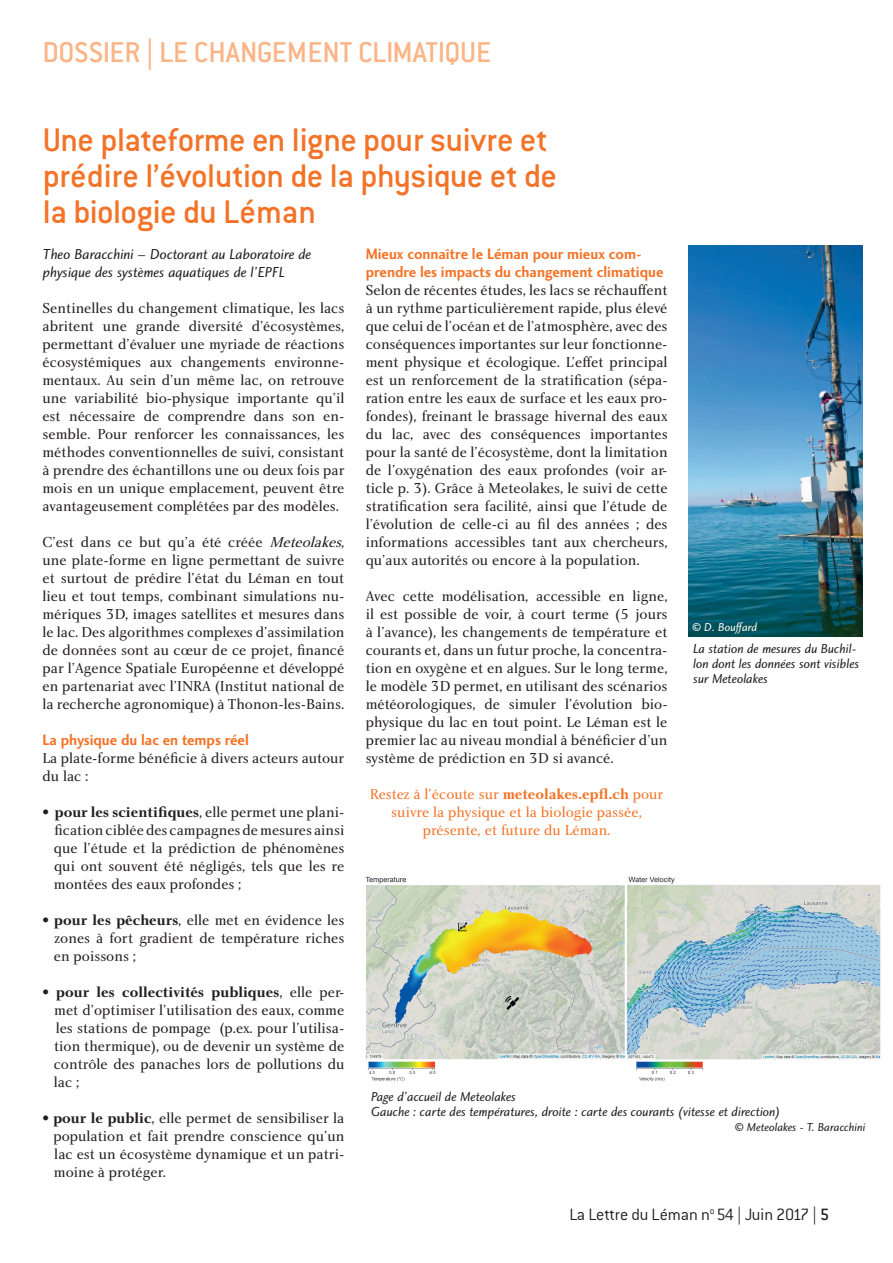
<style>
.page{position:relative;width:893px;height:1263px;background:#fff}
.page>*{position:absolute;margin:0;border:0;box-sizing:border-box;transform-origin:0 0}
.t1{font:500 36px/36px "Conduit ITC Std";letter-spacing:-.015em;color:#f37328}
.t2{font:500 31.5px "Conduit ITC Std";letter-spacing:-.015em;color:#fab486}
.t3{font:300 18px "Conduit ITC Std";letter-spacing:-.015em;color:#231f20}
.t4{font:700 15.75px/18px "Charlotte Sans Std";color:#f37328;scale:.95 1}
.t5{font:15px/18px "Charlotte Std";color:#231f20;text-align:justify}
.t6{font:15px/18px "Charlotte Std";color:#f37328;text-align:center}
.t7{font:italic 15px/18px "Charlotte Sans Std";color:#231f20}
.t8{font:italic 13.5px/15px "Charlotte Sans Std";color:#231f20}
.t9{font:italic 12px "Charlotte Sans Std";color:#231f20}
.t10{font:italic 12px "Charlotte Sans Std";color:#fff}
.s1{font-weight:700}
.s2{font-style:italic}
.s3{font-weight:500}
</style>
<div class="page">
<img style="left:689px;top:245px;width:173px;height:392px">
<img style="left:366px;top:876px;width:515px;height:206px">
<h2 class="t2" style="left:43px;top:33px;width:450px">DOSSIER | LE CHANGEMENT CLIMATIQUE</h2>
<h1 class="t1" style="left:43px;top:120px;width:516px">Une plateforme en ligne pour suivre et prédire l’évolution de la physique et de la biologie du Léman</h1>
<p class="t7" style="left:43px;top:245px;width:270px">Theo Baracchini – Doctorant au Laboratoire de physique des systèmes aquatiques de l’EPFL</p>
<p class="t4" style="left:366px;top:244px;width:315px">Mieux connaître le Léman pour mieux com&shy;prendre les impacts du changement climatique</p>
<p class="t5" style="left:366px;top:281px;width:303px">Selon de récentes études, les lacs se réchauffent à un rythme particulièrement rapide, plus élevé que celui de l’océan et de l’atmosphère, avec des conséquences importantes sur leur fonctionne&shy;ment physique et écologique. L’effet principal est un renforcement de la stratification (sépa&shy;ration entre les eaux de surface et les eaux pro&shy;fondes), freinant le brassage hivernal des eaux du lac, avec des conséquences importantes pour la santé de l’écosystème, dont la limitation de l’oxygénation des eaux profondes (voir ar&shy;ticle p. 3). Grâce à Meteolakes, le suivi de cette stratification sera facilité, ainsi que l’étude de l’évolution de celle-ci au fil des années ; des informations accessibles tant aux chercheurs, qu’aux autorités ou encore à la population.</p>
<p class="t5" style="left:366px;top:587px;width:303px">Avec cette modélisation, accessible en ligne, il est possible de voir, à court terme (5 jours à l’avance), les changements de température et courants et, dans un futur proche, la concentra&shy;tion en oxygène et en algues. Sur le long terme, le modèle 3D permet, en utilisant des scénarios météorologiques, de simuler l’évolution bio&shy;physique du lac en tout point. Le Léman est le premier lac au niveau mondial à bénéficier d’un système de prédiction en 3D si avancé.</p>
<p class="t6" style="left:370px;top:785px;width:295px">Restez à l’écoute sur <span class="s1">meteolakes.epfl.ch</span> pour suivre la physique et la biologie passée, présente, et future du Léman.</p>
<p class="t5" style="left:43px;top:299px;width:303px">Sentinelles du changement climatique, les lacs abritent une grande diversité d’écosystèmes, permettant d’évaluer une myriade de réactions écosystémiques aux changements environne&shy;mentaux. Au sein d’un même lac, on retrouve une variabilité bio-physique importante qu’il est nécessaire de comprendre dans son en&shy;semble. Pour renforcer les connaissances, les méthodes conventionnelles de suivi, consistant à prendre des échantillons une ou deux fois par mois en un unique emplacement, peuvent être avantageusement complétées par des modèles.</p>
<p class="t5" style="left:43px;top:533px;width:305px">C’est dans ce but qu’a été créée <span class="s2">Meteolakes</span>, une plate-forme en ligne permettant de suivre et surtout de prédire l’état du Léman en tout lieu et tout temps, combinant simulations nu&shy;mériques 3D, images satellites et mesures dans le lac. Des algorithmes complexes d’assimilation de données sont au cœur de ce projet, financé par l’Agence Spatiale Européenne et développé en partenariat avec l’INRA (Institut national de la recherche agronomique) à Thonon-les-Bains.</p>
<p class="t4" style="left:43px;top:730px;width:219px">La physique du lac en temps réel</p>
<p class="t5" style="left:43px;top:749px;width:303px">La plate-forme bénéficie à divers acteurs autour du lac :</p>
<p class="t5" style="left:54px;top:803px;width:292px;text-indent:-11px">• <span class="s1">pour les scientifiques</span>, elle permet une plani&shy;fication ciblée des campagnes de mesures ainsi que l’étude et la prédiction de phénomènes qui ont souvent été négligés, tels que les re montées des eaux profondes ;</p>
<p class="t5" style="left:54px;top:911px;width:292px;text-indent:-11px">• <span class="s1">pour les pêcheurs</span>, elle met en évidence les zones à fort gradient de température riches en poissons ;</p>
<p class="t5" style="left:54px;top:983px;width:292px;text-indent:-11px">• <span class="s1">pour les collectivités publiques</span>, elle per&shy;met d’optimiser l’utilisation des eaux, comme les stations de pompage (p.ex. pour l’utilisa&shy;tion thermique), ou de devenir un système de contrôle des panaches lors de pollutions du lac ;</p>
<p class="t5" style="left:53px;top:1109px;width:293px;text-indent:-11px">• <span class="s1">pour le public</span>, elle permet de sensibiliser la population et fait prendre conscience qu’un lac est un écosystème dynamique et un patri&shy;moine à protéger.</p>
<p class="t10" style="left:692px;top:620px;width:67px">© D. Bouffard</p>
<p class="t8" style="left:693px;top:641px;width:168px">La station de mesures du Buchil&shy;lon dont les données sont visibles sur Meteolakes</p>
<p class="t8" style="left:371px;top:1089px;width:411px">Page d’accueil de Meteolakes<br>Gauche : carte des températures, droite : carte des courants (vitesse et direction)</p>
<p class="t9" style="left:735px;top:1120px;width:132px">© Meteolakes - T. Baracchini</p>
<p class="t3" style="left:569px;top:1204px;width:261px">La Lettre du Léman n<sup>o</sup> 54 | Juin 2017 | <span class="s3">5</span></p>
</div>
